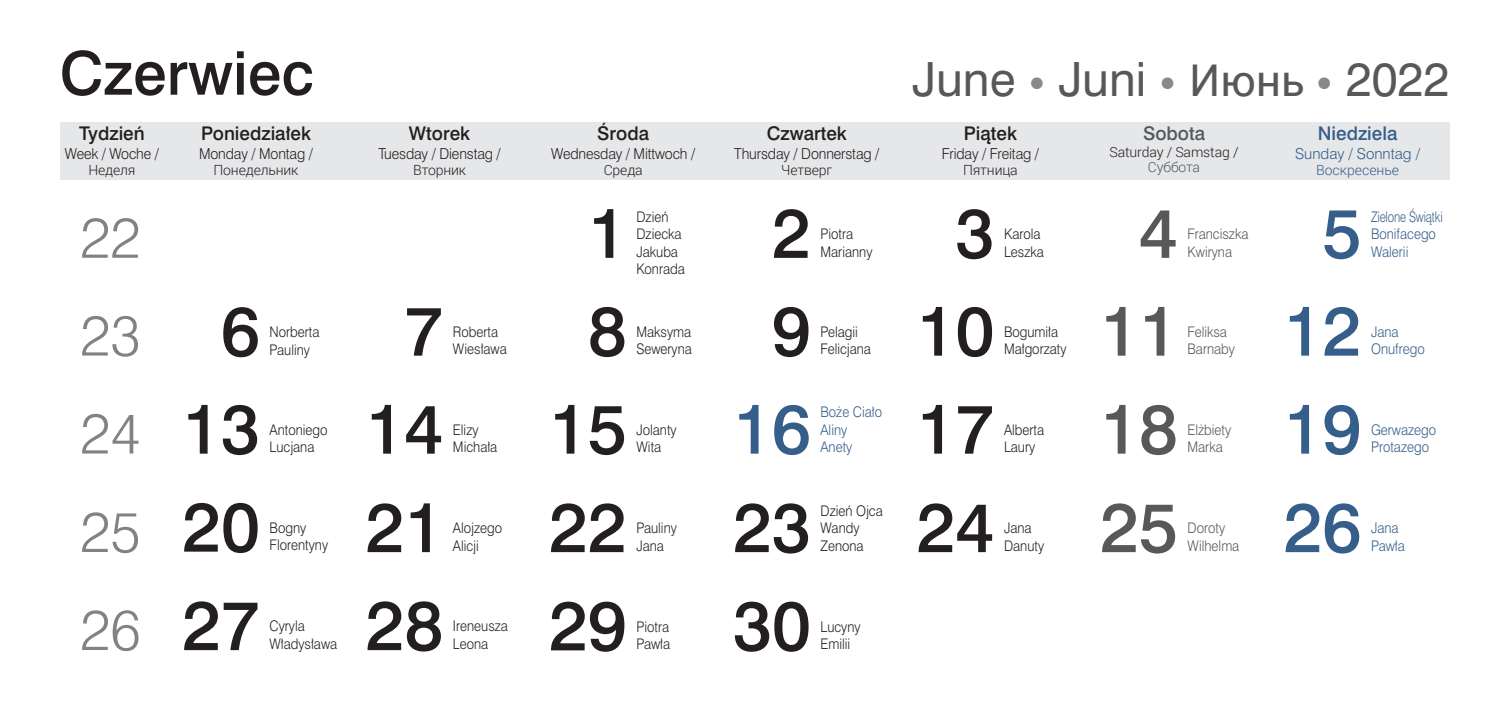
<style>
.page{position:relative;width:1509px;height:715px;background:#fff}
.page>*{position:absolute;margin:0;border:0;box-sizing:border-box;transform-origin:0 0}
.t1{font:64.75px "Swis 721 Md PL";color:#231f20}
.t2{font:64.75px "Swis 721 Md PL";color:#355e8a}
.t3{font:64.75px "Swis 721 Md PL";color:#57585a}
.t4{font:56px "Swis 721 Md PL";color:#231f20}
.t5{font:52.68px/98px "Swis 721 Lt PL";color:#808285;text-align:justify}
.t6{font:43.75px "Swis 721 PL";color:#57585a}
.t7{font:17.5px "Swis 721 Md PL";color:#231f20}
.t8{font:17.5px "Swis 721 Md PL";color:#355e8a}
.t9{font:17.5px "Swis 721 Md PL";color:#57585a}
.t10{font:14px "Swis 721 Lt PL";letter-spacing:-.01em;color:#231f20;scale:.94 1}
.t11{font:300 14px "Roboto";letter-spacing:-.01em;color:#231f20}
.t12{font:14px "Swis 721 Lt PL";color:#355e8a}
.t13{font:300 14px "Roboto";color:#355e8a}
.t14{font:300 14px "Roboto";letter-spacing:-.01em;color:#57585a}
.t15{font:13.65px/17.5px "Swis 721 Lt PL";color:#231f20;scale:.9 1}
.t16{font:13.65px/17.5px "Swis 721 Lt PL";color:#355e8a;scale:.9 1}
.t17{font:13.65px/17.5px "Swis 721 Lt PL";color:#57585a;scale:.9 1}
.t18{font:13.65px/17.5px "Swis 721 Lt PL";color:#355e8a;scale:.78 1}
.s1{font-family:"Museo Sans 100";color:#87898c}
.s2{font-family:"Roboto"}
</style>
<div class="page">
<div style="left:60px;top:122px;width:1389px;height:58px;background:#e6e7e9"></div>
<h2 class="t4" style="left:60px;top:37px;width:256px">Czerwiec</h2>
<p class="t7" style="left:79px;top:122px;width:67px">Tydzień</p>
<p class="t10" style="left:65px;top:145px;width:102px">Week / Woche /</p>
<p class="t11" style="left:88px;top:160px;width:49px">Неделя</p>
<h3 class="t5" style="left:80px;top:188px;width:62px">22</h3>
<h3 class="t5" style="left:80px;top:286px;width:62px">23<br>24<br>25<br>26</h3>
<p class="t7" style="left:201px;top:122px;width:112px">Poniedziałek</p>
<p class="t10" style="left:199px;top:145px;width:123px">Monday / Montag /</p>
<p class="t11" style="left:213px;top:160px;width:86px">Понедельник</p>
<h1 class="t1" style="left:221px;top:288px;width:40px">6</h1>
<p class="t15" style="left:269px;top:323px;width:57px">Norberta<br>Pauliny</p>
<h1 class="t1" style="left:182px;top:386px;width:79px">13</h1>
<p class="t15" style="left:269px;top:420px;width:66px">Antoniego<br>Lucjana</p>
<h1 class="t1" style="left:182px;top:484px;width:79px">20</h1>
<p class="t15" style="left:269px;top:518px;width:67px">Bogny<br>Florentyny</p>
<h1 class="t1" style="left:182px;top:582px;width:79px">27</h1>
<p class="t15" style="left:269px;top:617px;width:77px">Cyryla<br>Władysława</p>
<p class="t7" style="left:409px;top:122px;width:63px">Wtorek</p>
<p class="t10" style="left:378px;top:145px;width:131px">Tuesday / Dienstag /</p>
<p class="t11" style="left:413px;top:160px;width:54px">Вторник</p>
<h1 class="t1" style="left:404px;top:288px;width:40px">7</h1>
<p class="t15" style="left:453px;top:322px;width:61px">Roberta<br>Wiesława</p>
<h1 class="t1" style="left:365px;top:386px;width:79px">14</h1>
<p class="t15" style="left:453px;top:420px;width:51px">Elizy<br>Michała</p>
<h1 class="t1" style="left:365px;top:484px;width:79px">21</h1>
<p class="t15" style="left:453px;top:519px;width:56px">Alojzego<br>Alicji</p>
<h1 class="t1" style="left:365px;top:582px;width:79px">28</h1>
<p class="t15" style="left:453px;top:617px;width:63px">Ireneusza<br>Leona</p>
<p class="t7" style="left:597px;top:122px;width:53px">Środa</p>
<p class="t10" style="left:551px;top:145px;width:155px">Wednesday / Mittwoch /</p>
<p class="t11" style="left:603px;top:160px;width:40px">Среда</p>
<h1 class="t1" style="left:588px;top:190px;width:40px">1</h1>
<p class="t15" style="left:636px;top:207px;width:55px">Dzień<br>Dziecka<br>Jakuba<br>Konrada</p>
<h1 class="t1" style="left:588px;top:288px;width:40px">8</h1>
<p class="t15" style="left:636px;top:322px;width:63px">Maksyma<br>Seweryna</p>
<h1 class="t1" style="left:549px;top:386px;width:79px">15</h1>
<p class="t15" style="left:636px;top:420px;width:46px">Jolanty<br>Wita</p>
<h1 class="t1" style="left:549px;top:484px;width:79px">22</h1>
<p class="t15" style="left:636px;top:519px;width:46px">Pauliny<br>Jana</p>
<h1 class="t1" style="left:549px;top:583px;width:79px">29</h1>
<p class="t15" style="left:636px;top:617px;width:39px">Piotra<br>Pawła</p>
<p class="t7" style="left:766px;top:122px;width:82px">Czwartek</p>
<p class="t10" style="left:734px;top:145px;width:156px">Thursday / Donnerstag /</p>
<p class="t11" style="left:781px;top:160px;width:53px">Четверг</p>
<h1 class="t1" style="left:772px;top:190px;width:40px">2</h1>
<p class="t15" style="left:820px;top:225px;width:59px">Piotra<br>Marianny</p>
<h1 class="t1" style="left:772px;top:288px;width:40px">9</h1>
<p class="t15" style="left:820px;top:322px;width:58px">Pelagii<br>Felicjana</p>
<h1 class="t2" style="left:733px;top:386px;width:79px">16</h1>
<p class="t16" style="left:820px;top:403px;width:70px">Boże Ciało<br>Aliny<br>Anety</p>
<h1 class="t1" style="left:733px;top:484px;width:79px">23</h1>
<p class="t15" style="left:820px;top:501px;width:71px">Dzień Ojca<br>Wandy<br>Zenona</p>
<h1 class="t1" style="left:733px;top:583px;width:79px">30</h1>
<p class="t15" style="left:820px;top:617px;width:46px">Lucyny<br>Emilii</p>
<h3 class="t6" style="left:912px;top:50px;width:538px">June <span class="s1">•</span> Juni <span class="s1">•</span> <span class="s2">Июнь</span> <span class="s1">•</span> 2022</h3>
<p class="t7" style="left:963px;top:122px;width:55px">Piątek</p>
<p class="t10" style="left:941px;top:145px;width:105px">Friday / Freitag /</p>
<p class="t11" style="left:962px;top:160px;width:56px">Пятница</p>
<h1 class="t1" style="left:955px;top:190px;width:40px">3</h1>
<p class="t15" style="left:1003px;top:225px;width:46px">Karola<br>Leszka</p>
<h1 class="t1" style="left:916px;top:288px;width:79px">10</h1>
<p class="t15" style="left:1003px;top:322px;width:71px">Bogumiła<br>Małgorzaty</p>
<h1 class="t1" style="left:916px;top:386px;width:79px">17</h1>
<p class="t15" style="left:1003px;top:420px;width:46px">Alberta<br>Laury</p>
<h1 class="t1" style="left:916px;top:484px;width:79px">24</h1>
<p class="t15" style="left:1003px;top:519px;width:46px">Jana<br>Danuty</p>
<p class="t9" style="left:1142px;top:122px;width:63px">Sobota</p>
<p class="t11" style="left:1109px;top:142px;width:131px">Saturday / Samstag /</p>
<p class="t14" style="left:1147px;top:158px;width:54px">Суббота</p>
<h1 class="t3" style="left:1138px;top:190px;width:40px">4</h1>
<p class="t17" style="left:1187px;top:225px;width:69px">Franciszka<br>Kwiryna</p>
<h1 class="t3" style="left:1099px;top:288px;width:79px">11</h1>
<p class="t17" style="left:1187px;top:322px;width:54px">Feliksa<br>Barnaby</p>
<h1 class="t3" style="left:1099px;top:386px;width:79px">18</h1>
<p class="t17" style="left:1187px;top:420px;width:50px">Elżbiety<br>Marka</p>
<h1 class="t3" style="left:1099px;top:484px;width:79px">25</h1>
<p class="t17" style="left:1187px;top:519px;width:59px">Doroty<br>Wilhelma</p>
<p class="t8" style="left:1317px;top:122px;width:81px">Niedziela</p>
<p class="t12" style="left:1294px;top:145px;width:126px">Sunday / Sonntag /</p>
<p class="t13" style="left:1315px;top:160px;width:85px">Воскресенье</p>
<h1 class="t2" style="left:1322px;top:190px;width:40px">5</h1>
<p class="t18" style="left:1370px;top:207px;width:93px">Zielone Świątki<br>Bonifacego<br>Walerii</p>
<h1 class="t2" style="left:1283px;top:288px;width:79px">12</h1>
<p class="t16" style="left:1370px;top:322px;width:61px">Jana<br>Onufrego</p>
<h1 class="t2" style="left:1283px;top:386px;width:79px">19</h1>
<p class="t16" style="left:1370px;top:420px;width:74px">Gerwazego<br>Protazego</p>
<h1 class="t2" style="left:1283px;top:484px;width:79px">26</h1>
<p class="t16" style="left:1370px;top:519px;width:39px">Jana<br>Pawła</p>
</div>
